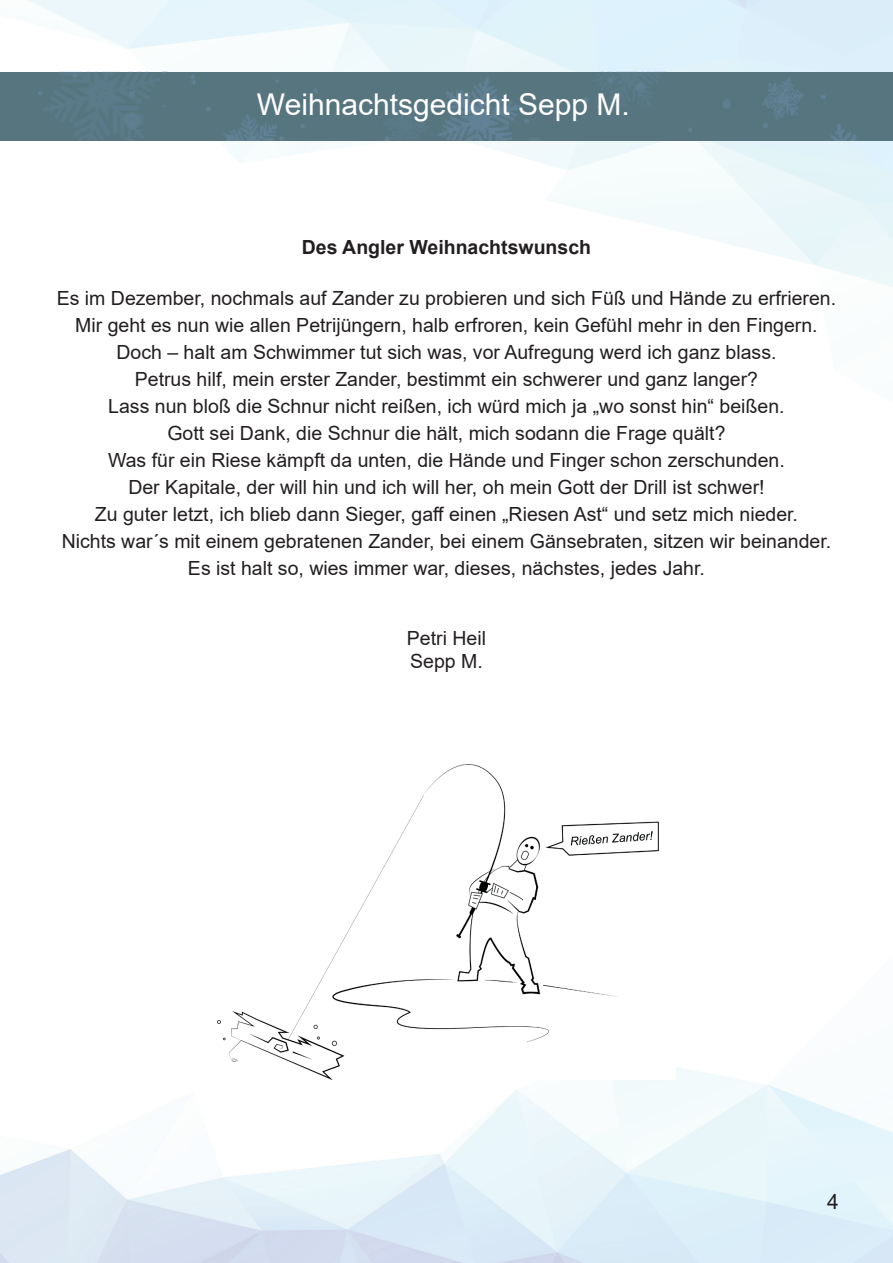
<style>
.page{position:relative;width:893px;height:1263px;background:#fff}
.page>*{position:absolute;margin:0;border:0;box-sizing:border-box;transform-origin:0 0}
.t1{font:30px "Arial";color:#fff}
.t2{font:21px "Arial";color:#231f20}
.t3{font:19.5px/27px "Arial";color:#231f20;text-align:center}
.t4{font:700 19.5px "Arial";color:#231f20}
</style>
<div class="page">
<img style="left:0;top:0;width:893px;height:1263px">
<div style="left:0;top:72px;width:893px;height:69px;background:#57757f"></div>
<img style="left:30px;top:71px;width:863px;height:69px">
<img style="left:218px;top:764px;width:457px;height:315px">
<h1 class="t1" style="left:257px;top:84px;width:374px">Weihnachtsgedicht Sepp M.</h1>
<h1 class="t1" style="left:342px;top:98px;width:295px">Bericht Jugendgruppe</h1>
<p class="t4" style="left:302px;top:233px;width:291px">Des Angler Weihnachtswunsch</p>
<p class="t3" style="left:57px;top:284px;width:781px">Es im Dezember, nochmals auf Zander zu probieren und sich Füß und Hände zu erfrieren.<br>Mir geht es nun wie allen Petrijüngern, halb erfroren, kein Gefühl mehr in den Fingern.<br>Doch – halt am Schwimmer tut sich was, vor Aufregung werd ich ganz blass.<br>Petrus hilf, mein erster Zander, bestimmt ein schwerer und ganz langer?<br>Lass nun bloß die Schnur nicht reißen, ich würd mich ja „wo sonst hin“ beißen.<br>Gott sei Dank, die Schnur die hält, mich sodann die Frage quält?<br>Was für ein Riese kämpft da unten, die Hände und Finger schon zerschunden.<br>Der Kapitale, der will hin und ich will her, oh mein Gott der Drill ist schwer!<br>Zu guter letzt, ich blieb dann Sieger, gaff einen „Riesen Ast“ und setz mich nieder.<br>Nichts war´s mit einem gebratenen Zander, bei einem Gänsebraten, sitzen wir beinander.<br>Es ist halt so, wies immer war, dieses, nächstes, jedes Jahr.</p>
<p class="t3" style="left:407px;top:626px;width:81px;line-height:23.4px;text-align:left">Petri Heil<br>Sepp M.</p>
<p class="t2" style="left:827px;top:1187px;width:13px">4</p>
</div>
